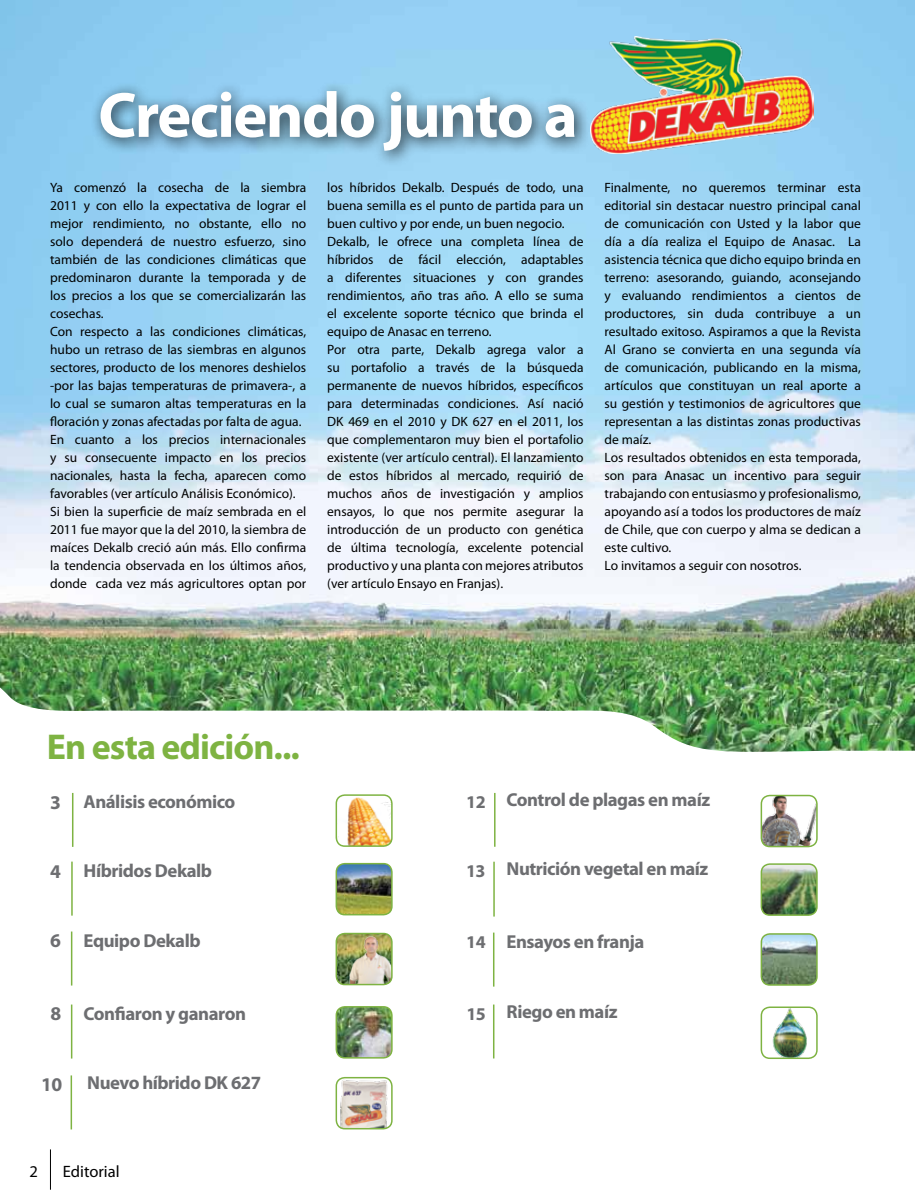
<style>
.page{position:relative;width:915px;height:1191px;background:#fff}
.page>*{position:absolute;margin:0;border:0;box-sizing:border-box;transform-origin:0 0}
.t1{font:700 64.5px "Myriad Pro";letter-spacing:-.025em;color:#fff}
.t2{font:700 36px "Myriad Pro";letter-spacing:-.025em;color:#7eb342}
.t3{font:700 19.5px "Myriad Pro";color:#6d6e71}
.t4{font:700 18.75px "Myriad Pro";letter-spacing:-.025em;color:#6d6e71}
.t5{font:700 18px "Myriad Pro";letter-spacing:-.025em;color:#6d6e71}
.t6{font:16.5px "Myriad Pro";color:#000}
.t7{font:13.5px/18px "Myriad Pro";color:#000}
</style>
<div class="page">
<img style="left:0;top:0;width:914px;height:752px">
<div style="left:89px;top:80px;width:501px;height:88px;background:#000;opacity:.75"></div>
<img style="left:590px;top:36px;width:223px;height:118px">
<img style="left:338px;top:795px;width:54px;height:51px">
<div style="left:335px;top:794px;width:57px;height:53px;border:2px solid #7eb342;border-radius:9px"></div>
<img style="left:763px;top:797px;width:53px;height:49px">
<div style="left:760px;top:794px;width:57px;height:53px;border:2px solid #7eb342;border-radius:9px"></div>
<img style="left:338px;top:863px;width:54px;height:51px">
<div style="left:335px;top:863px;width:57px;height:52px;border:2px solid #7eb342;border-radius:9px"></div>
<img style="left:763px;top:864px;width:53px;height:51px">
<div style="left:760px;top:863px;width:57px;height:53px;border:2px solid #7eb342;border-radius:9px"></div>
<img style="left:338px;top:935px;width:54px;height:49px">
<div style="left:335px;top:932px;width:57px;height:53px;border:2px solid #7eb342;border-radius:9px"></div>
<img style="left:763px;top:934px;width:53px;height:51px">
<div style="left:760px;top:933px;width:57px;height:52px;border:2px solid #7eb342;border-radius:9px"></div>
<img style="left:338px;top:1006px;width:54px;height:51px">
<div style="left:335px;top:1006px;width:57px;height:52px;border:2px solid #7eb342;border-radius:9px"></div>
<img style="left:772px;top:1009px;width:34px;height:47px">
<div style="left:760px;top:1006px;width:57px;height:53px;border:2px solid #7eb342;border-radius:9px"></div>
<img style="left:338px;top:1077px;width:52px;height:51px">
<div style="left:335px;top:1077px;width:57px;height:52px;border:2px solid #7eb342;border-radius:9px"></div>
<hr style="left:50px;top:1149px;width:1px;height:40px;background:#000">
<hr style="left:72px;top:793px;width:1px;height:54px;background:#7eb342">
<hr style="left:494px;top:793px;width:1px;height:53px;background:#7eb342">
<hr style="left:71px;top:861px;width:2px;height:54px;background:#7eb342">
<hr style="left:493px;top:861px;width:1px;height:55px;background:#7eb342">
<hr style="left:71px;top:931px;width:1px;height:54px;background:#7eb342">
<hr style="left:493px;top:932px;width:1px;height:54px;background:#7eb342">
<hr style="left:71px;top:1004px;width:1px;height:54px;background:#7eb342">
<hr style="left:493px;top:1004px;width:1px;height:54px;background:#7eb342">
<hr style="left:71px;top:1075px;width:1px;height:54px;background:#7eb342">
<h1 class="t1" style="left:98px;top:73px;width:481px">Creciendo junto a</h1>
<p class="t7" style="left:50px;top:179px;width:258px">Ya comenzó la cosecha de la siembra 2011 y con ello la expectativa de lograr el mejor rendimiento, no obstante, ello no solo dependerá de nuestro esfuerzo, sino también de las condiciones climáticas que predominaron durante la temporada y de los precios a los que se comercializarán las cosechas.<br>Con respecto a las condiciones climáticas, hubo un retraso de las siembras en algunos sectores, producto de los menores deshielos -por las bajas temperaturas de primavera-, a lo cual se sumaron altas temperaturas en la floración y zonas afectadas por falta de agua.<br>En cuanto a los precios internacionales y su consecuente impacto en los precios nacionales, hasta la fecha, aparecen como favorables (ver artículo Análisis Económico).<br>Si bien la superficie de maíz sembrada en el 2011 fue mayor que la del 2010, la siembra de maíces Dekalb creció aún más. Ello confirma la tendencia observada en los últimos años, donde cada vez más agricultores optan por</p>
<p class="t7" style="left:327px;top:178px;width:258px">los híbridos Dekalb. Después de todo, una buena semilla es el punto de partida para un buen cultivo y por ende, un buen negocio.<br>Dekalb, le ofrece una completa línea de híbridos de fácil elección, adaptables a diferentes situaciones y con grandes rendimientos, año tras año. A ello se suma el excelente soporte técnico que brinda el equipo de Anasac en terreno.<br>Por otra parte, Dekalb agrega valor a su portafolio a través de la búsqueda permanente de nuevos híbridos, específicos para determinadas condiciones. Así nació DK 469 en el 2010 y DK 627 en el 2011, los que complementaron muy bien el portafolio existente (ver artículo central). El lanzamiento de estos híbridos al mercado, requirió de muchos años de investigación y amplios ensayos, lo que nos permite asegurar la introducción de un producto con genética de última tecnología, excelente potencial productivo y una planta con mejores atributos (ver artículo Ensayo en Franjas).</p>
<p class="t7" style="left:604px;top:178px;width:258px">Finalmente, no queremos terminar esta editorial sin destacar nuestro principal canal de comunicación con Usted y la labor que día a día realiza el Equipo de Anasac. La asistencia técnica que dicho equipo brinda en terreno: asesorando, guiando, aconsejando y evaluando rendimientos a cientos de productores, sin duda contribuye a un resultado exitoso. Aspiramos a que la Revista Al Grano se convierta en una segunda vía de comunicación, publicando en la misma, artículos que constituyan un real aporte a su gestión y testimonios de agricultores que representan a las distintas zonas productivas de maíz.<br>Los resultados obtenidos en esta temporada, son para Anasac un incentivo para seguir trabajando con entusiasmo y profesionalismo, apoyando así a todos los productores de maíz de Chile, que con cuerpo y alma se dedican a este cultivo.<br>Lo invitamos a seguir con nosotros.</p>
<h2 class="t2" style="left:47px;top:723px;width:254px">En esta edición...</h2>
<h3 class="t4" style="left:84px;top:790px;width:153px">Análisis económico</h3>
<h3 class="t3" style="left:50px;top:790px;width:12px">3</h3>
<h3 class="t5" style="left:466px;top:790px;width:21px">12</h3>
<h3 class="t4" style="left:506px;top:787px;width:205px">Control de plagas en maíz</h3>
<h3 class="t4" style="left:84px;top:858px;width:130px">Híbridos Dekalb</h3>
<h3 class="t3" style="left:50px;top:858px;width:12px">4</h3>
<h3 class="t5" style="left:466px;top:859px;width:21px">13</h3>
<h3 class="t4" style="left:506px;top:857px;width:203px">Nutrición vegetal en maíz</h3>
<h3 class="t4" style="left:84px;top:928px;width:118px">Equipo Dekalb</h3>
<h3 class="t3" style="left:50px;top:928px;width:12px">6</h3>
<h3 class="t5" style="left:466px;top:930px;width:21px">14</h3>
<h3 class="t4" style="left:506px;top:929px;width:139px">Ensayos en franja</h3>
<h3 class="t4" style="left:84px;top:1001px;width:164px">Confiaron y ganaron</h3>
<h3 class="t3" style="left:50px;top:1000px;width:12px">8</h3>
<h3 class="t5" style="left:466px;top:1002px;width:21px">15</h3>
<h3 class="t4" style="left:506px;top:999px;width:112px">Riego en maíz</h3>
<h3 class="t3" style="left:41px;top:1071px;width:23px">10</h3>
<h3 class="t4" style="left:87px;top:1070px;width:175px">Nuevo híbrido DK 627</h3>
<p class="t6" style="left:30px;top:1161px;width:10px">2</p>
<p class="t6" style="left:63px;top:1161px;width:58px">Editorial</p>
</div>
